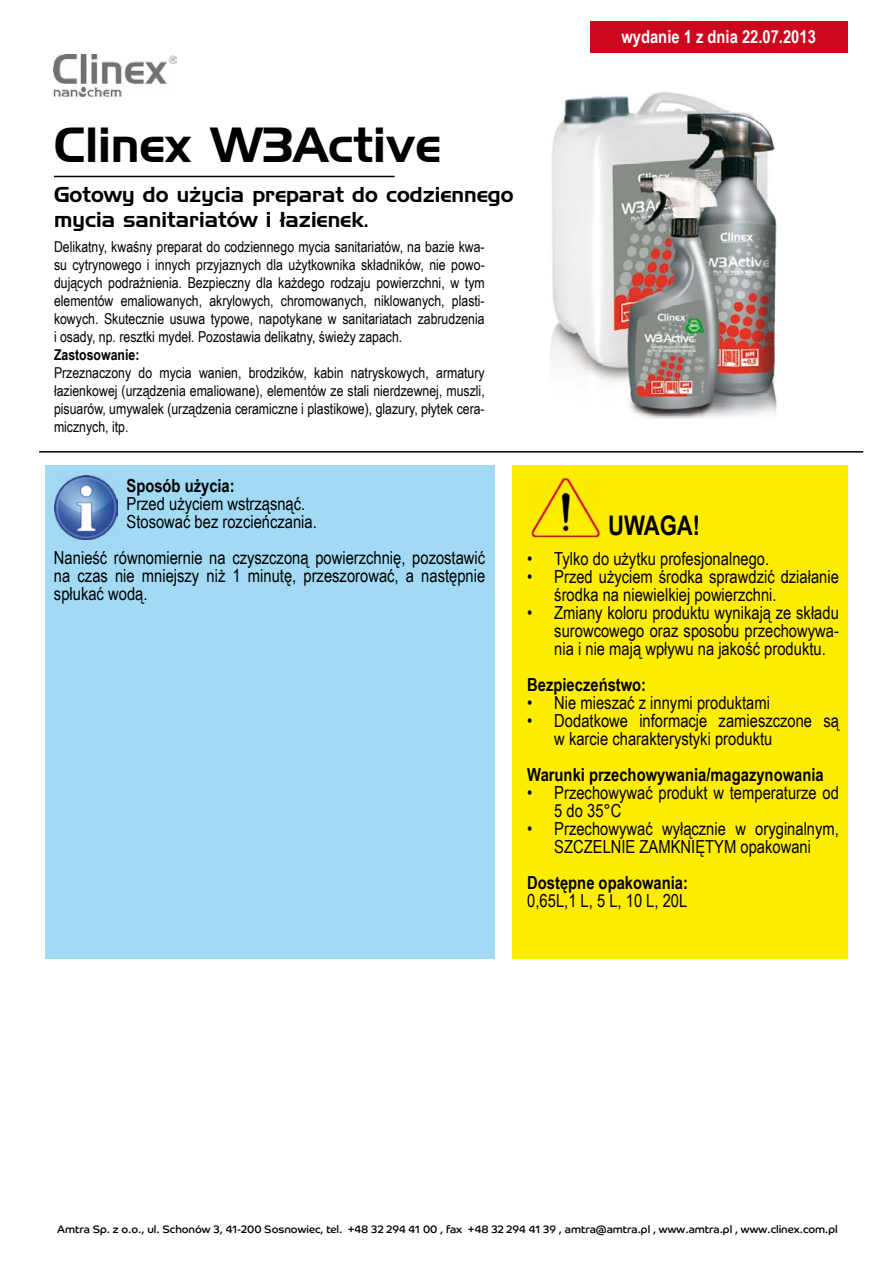
<style>
.page{position:relative;width:893px;height:1263px;background:#fff}
.page>*{position:absolute;margin:0;border:0;box-sizing:border-box;transform-origin:0 0}
.t1{font:48px "Grotesk Handel EE";color:#000}
.t2{font:700 27px "Arial Narrow";color:#000}
.t3{font:21px/25.2px "Grotesk Handel EE";color:#000}
.t4{font:18px/18px "Arial Narrow";color:#000}
.t5{font:700 18px "Arial Narrow";color:#000}
.t6{font:700 18px "Arial Narrow";color:#fff}
.t7{font:15px/18px "Arial Narrow";color:#000;text-align:justify}
.t8{font:700 15px "Arial Narrow";color:#000}
.t9{font:10.8px "Co Headline";color:#000}
</style>
<div class="page">
<div style="left:45px;top:466px;width:450px;height:493px;background:#a2daf4"></div>
<div style="left:513px;top:466px;width:335px;height:493px;background:#ffed00"></div>
<img style="left:550px;top:92px;width:227px;height:327px">
<img style="left:54px;top:475px;width:64px;height:64px">
<img style="left:531px;top:477px;width:70px;height:61px">
<img style="left:53px;top:54px;width:123px;height:42px">
<hr style="left:39px;top:451px;width:824px;height:2px;background:#000">
<hr style="left:54px;top:176px;width:341px;height:1px;background:#000">
<div style="left:590px;top:21px;width:257px;height:32px;background:#cd071e"></div>
<p class="t6" style="left:621px;top:23px;width:196px">wydanie 1 z dnia 22.07.2013</p>
<h1 class="t1" style="left:54px;top:116px;width:388px">Clinex W3Active</h1>
<h3 class="t3" style="left:54px;top:182px;width:461px">Gotowy do użycia preparat do codziennego mycia sanitariatów i łazienek.</h3>
<p class="t7" style="left:54px;top:237px;width:432px">Delikatny, kwaśny preparat do codziennego mycia sanitariatów, na bazie kwa&shy;su cytrynowego i innych przyjaznych dla użytkownika składników, nie powo&shy;dujących podrażnienia. Bezpieczny dla każdego rodzaju powierzchni, w tym elementów emaliowanych, akrylowych, chromowanych, niklowanych, plasti&shy;kowych. Skutecznie usuwa typowe, napotykane w sanitariatach zabrudzenia i osady, np. resztki mydeł. Pozostawia delikatny, świeży zapach.</p>
<p class="t8" style="left:54px;top:343px;width:87px">Zastosowanie:</p>
<p class="t7" style="left:54px;top:363px;width:432px">Przeznaczony do mycia wanien, brodzików, kabin natryskowych, armatury łazienkowej (urządzenia emaliowane), elementów ze stali nierdzewnej, muszli, pisuarów, umywalek (urządzenia ceramiczne i plastikowe), glazury, płytek cera&shy;micznych, itp.</p>
<p class="t5" style="left:126px;top:472px;width:110px">Sposób użycia:</p>
<p class="t4" style="left:126px;top:494px;width:192px">Przed użyciem wstrząsnąć.<br>Stosować bez rozcieńczania.</p>
<p class="t4" style="left:54px;top:548px;width:433px;text-align:justify">Nanieść równomiernie na czyszczoną powierzchnię, pozostawić na czas nie mniejszy niż 1 minutę, przeszorować, a następnie spłukać wodą.</p>
<h2 class="t2" style="left:608px;top:505px;width:94px">UWAGA!</h2>
<p class="t4" style="left:527px;top:549px;width:243px">• Tylko do użytku profesjonalnego.</p>
<p class="t4" style="left:554px;top:567px;width:286px;text-indent:-27px">• Przed użyciem środka sprawdzić działanie środka na niewielkiej powierzchni.</p>
<p class="t4" style="left:554px;top:603px;width:286px;text-align:justify;text-indent:-27px">• Zmiany koloru produktu wynikają ze składu surowcowego oraz sposobu przechowywa&shy;nia i nie mają wpływu na jakość produktu.</p>
<p class="t5" style="left:527px;top:671px;width:120px">Bezpieczeństwo:</p>
<p class="t4" style="left:527px;top:693px;width:244px">• Nie mieszać z innymi produktami</p>
<p class="t4" style="left:554px;top:711px;width:286px;text-indent:-27px">• Dodatkowe informacje zamieszczone są w karcie charakterystyki produktu</p>
<p class="t5" style="left:527px;top:761px;width:298px">Warunki przechowywania/magazynowania</p>
<p class="t4" style="left:554px;top:783px;width:286px;text-indent:-27px">• Przechowywać produkt w temperaturze od<br>5 do 35°C</p>
<p class="t4" style="left:527px;top:819px;width:313px;text-align:center">• Przechowywać wyłącznie w oryginalnym,<br>SZCZELNIE ZAMKNIĘTYM opakowani</p>
<p class="t5" style="left:527px;top:869px;width:162px">Dostępne opakowania:</p>
<p class="t4" style="left:527px;top:891px;width:162px">0,65L,1 L, 5 L, 10 L, 20L</p>
<p class="t9" style="left:57px;top:1223px;width:782px">Amtra Sp. z o.o., ul. Schonów 3, 41-200 Sosnowiec, tel. +48 32 294 41 00 , fax +48 32 294 41 39 , amtra@amtra.pl , www.amtra.pl , www.clinex.com.pl</p>
</div>
